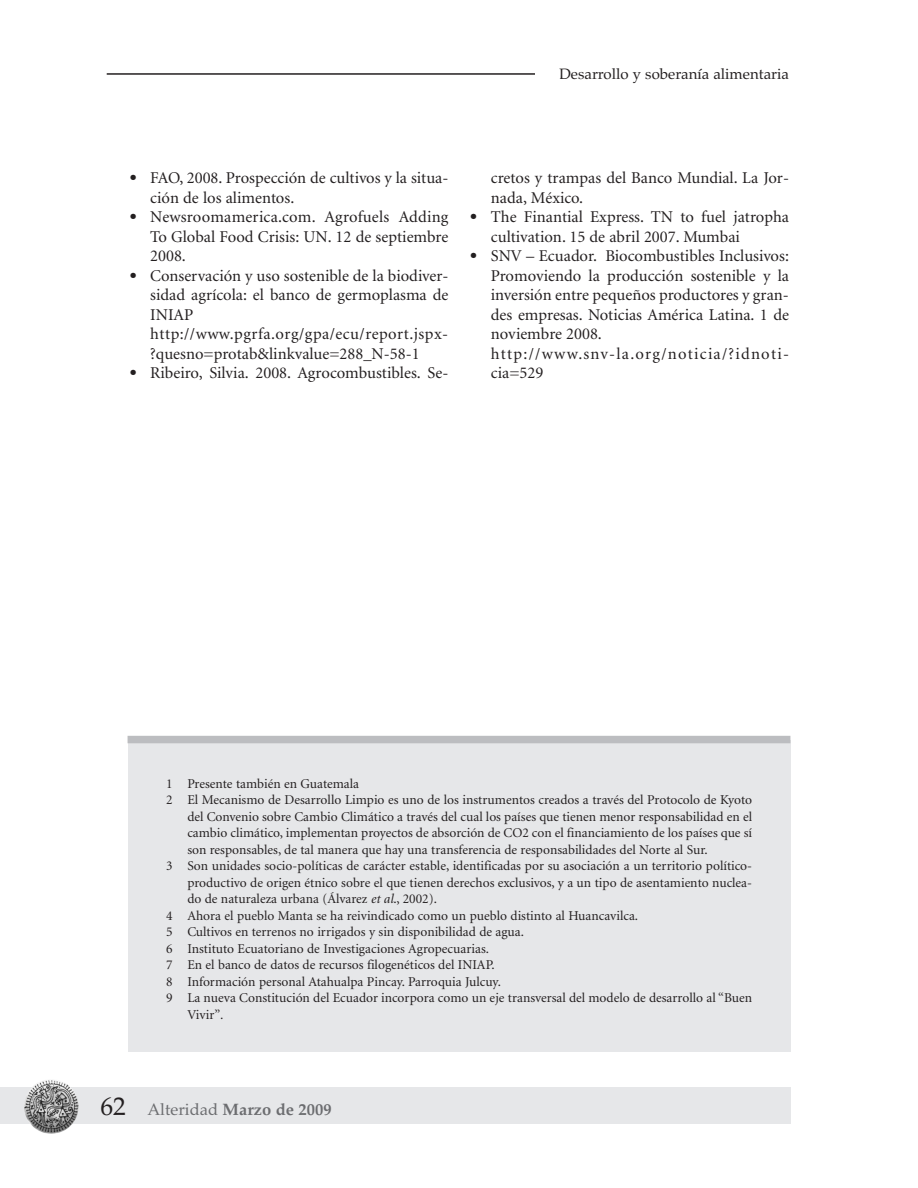
<style>
.page{position:relative;width:918px;height:1188px;background:#fff}
.page>*{position:absolute;margin:0;border:0;box-sizing:border-box;transform-origin:0 0}
.t1{font:16.5px/19.5px "Minion";color:#231f20}
.t2{font:700 16.5px "Palatino";color:#6c6d70}
.t3{font:15px "Palatino";color:#231f20}
.t4{font:13.5px "Minion";color:#231f20}
.s1{font-family:"Gill Sans";font-weight:700}
.s2{font-style:italic}
.s3{font-weight:400;font-size:25.5px;color:#231f20}
.s4{font-weight:400}
</style>
<div class="page">
<div style="left:0;top:1087px;width:790px;height:37px;background:#e6e7e9"></div>
<hr style="left:107px;top:73px;width:575px;height:2px;background:#231f20">
<div style="left:535px;top:64px;width:255px;height:23px;background:#fff"></div>
<img style="left:24px;top:1080px;width:55px;height:54px">
<div style="left:128px;top:740px;width:662px;height:312px;background:#e6e7e9"></div>
<div style="left:128px;top:736px;width:662px;height:7px;background:#bcbdc0"></div>
<p class="t3" style="left:559px;top:65px;width:231px">Desarrollo y soberanía alimentaria</p>
<p class="t1" style="left:150px;top:170px;width:300px;text-indent:-21px"><span class="s1">•</span> FAO, 2008. Prospección de cultivos y la situa&shy;ción de los alimentos.</p>
<p class="t1" style="left:150px;top:209px;width:300px;text-align:justify;text-indent:-21px"><span class="s1">•</span> Newsroomamerica.com. Agrofuels Adding To Global Food Crisis: UN. 12 de septiembre 2008.</p>
<p class="t1" style="left:150px;top:267px;width:300px;text-indent:-21px"><span class="s1">•</span> Conservación y uso sostenible de la biodiver&shy;sidad agrícola: el banco de germoplasma de INIAP http://www.pgrfa.org/gpa/ecu/report.jspx-?quesno=protab&amp;linkvalue=288_N-58-1</p>
<p class="t1" style="left:129px;top:365px;width:321px"><span class="s1">•</span> Ribeiro, Silvia. 2008. Agrocombustibles. Se-</p>
<p class="t1" style="left:491px;top:170px;width:300px">cretos y trampas del Banco Mundial. La Jor&shy;nada, México.</p>
<p class="t1" style="left:491px;top:209px;width:300px;text-indent:-21px"><span class="s1">•</span> The Finantial Express. TN to fuel jatropha cultivation. 15 de abril 2007. Mumbai</p>
<p class="t1" style="left:491px;top:248px;width:300px;text-indent:-21px"><span class="s1">•</span> SNV – Ecuador. Biocombustibles Inclusivos:<br>Promoviendo la producción sostenible y la inversión entre pequeños productores y gran&shy;des empresas. Noticias América Latina. 1 de noviembre 2008. http://www.snv-la.org/noticia/?idnoti&shy;cia=529</p>
<p class="t4" style="left:166px;top:778px;width:194px">1 Presente también en Guatemala</p>
<p class="t4" style="left:166px;top:794px;width:588px">2 El Mecanismo de Desarrollo Limpio es uno de los instrumentos creados a través del Protocolo de Kyoto</p>
<p class="t4" style="left:187px;top:811px;width:566px">del Convenio sobre Cambio Climático a través del cual los países que tienen menor responsabilidad en el</p>
<p class="t4" style="left:187px;top:827px;width:566px">cambio climático, implementan proyectos de absorción de CO2 con el financiamiento de los países que sí</p>
<p class="t4" style="left:187px;top:844px;width:522px">son responsables, de tal manera que hay una transferencia de responsabilidades del Norte al Sur.</p>
<p class="t4" style="left:166px;top:860px;width:588px">3 Son unidades socio-políticas de carácter estable, identificadas por su asociación a un territorio político-</p>
<p class="t4" style="left:187px;top:877px;width:566px">productivo de origen étnico sobre el que tienen derechos exclusivos, y a un tipo de asentamiento nuclea-</p>
<p class="t4" style="left:187px;top:893px;width:251px">do de naturaleza urbana (Álvarez <span class="s2">et al</span>., 2002).</p>
<p class="t4" style="left:166px;top:910px;width:474px">4 Ahora el pueblo Manta se ha reivindicado como un pueblo distinto al Huancavilca.</p>
<p class="t4" style="left:166px;top:926px;width:359px">5 Cultivos en terrenos no irrigados y sin disponibilidad de agua.</p>
<p class="t4" style="left:166px;top:943px;width:324px">6 Instituto Ecuatoriano de Investigaciones Agropecuarias.</p>
<p class="t4" style="left:166px;top:959px;width:330px">7 En el banco de datos de recursos filogenéticos del INIAP.</p>
<p class="t4" style="left:166px;top:976px;width:336px">8 Información personal Atahualpa Pincay. Parroquia Julcuy.</p>
<p class="t4" style="left:166px;top:992px;width:588px">9 La nueva Constitución del Ecuador incorpora como un eje transversal del modelo de desarrollo al “Buen</p>
<p class="t4" style="left:187px;top:1009px;width:38px">Vivir”<span class="s2">.</span></p>
<p class="t2" style="left:101px;top:1100px;width:233px"><span class="s3">62</span> <span class="s4">Alteridad</span> Marzo de 2009</p>
</div>
